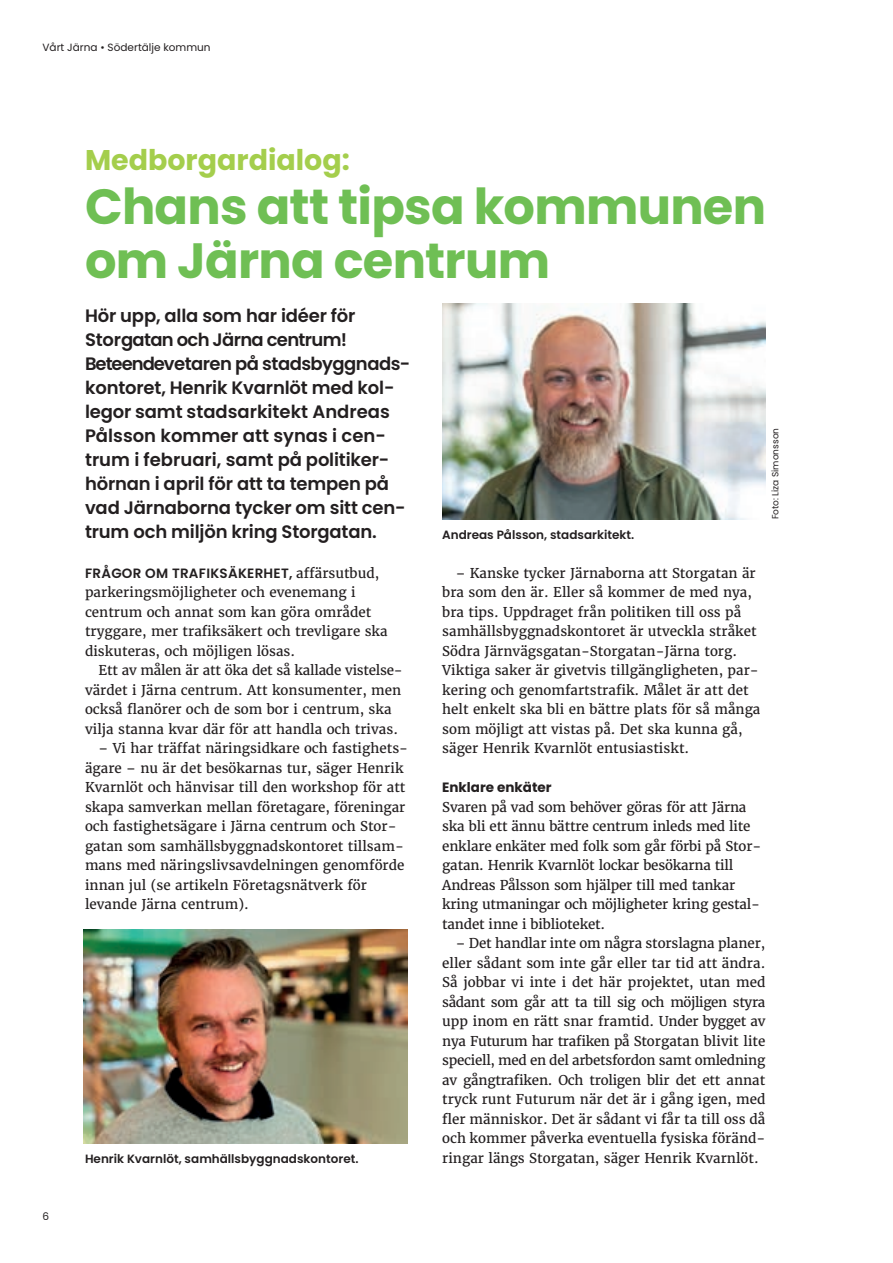
<style>
.page{position:relative;width:893px;height:1263px;background:#fff}
.page>*{position:absolute;margin:0;border:0;box-sizing:border-box;transform-origin:0 0}
.t1{font:700 49.5px/54px "Poppins Latin";letter-spacing:-.015em;color:#6fbf54}
.t2{font:700 28.5px "Poppins Latin";color:#a4ce4c}
.t3{font:600 18px/24px "Poppins Latin";letter-spacing:-.01em;color:#231f20}
.t4{font:13.5px/19.5px "Merriweather";color:#231f20}
.t5{font:600 13.5px "Poppins Latin";letter-spacing:.02em;color:#231f20}
.t6{font:700 13.5px "Poppins Latin";color:#231f20}
.t7{font:600 12px "Poppins Latin";color:#231f20}
.t8{font:10.5px "Poppins Latin";color:#231f20}
.t9{font:9px "Poppins Latin";color:#231f20}
.s1{font-family:"Merriweather";font-weight:400}
</style>
<div class="page">
<img style="left:84px;top:930px;width:323px;height:214px">
<img style="left:442px;top:304px;width:323px;height:215px">
<p class="t8" style="left:43px;top:41px;width:170px">Vårt Järna • Södertälje kommun</p>
<h2 class="t2" style="left:85px;top:141px;width:266px">Medborgardialog:</h2>
<h1 class="t1" style="left:85px;top:179px;width:682px">Chans att tipsa kommunen om Järna centrum</h1>
<p class="t3" style="left:85px;top:304px;width:327px">Hör upp, alla som har idéer för Storgatan och Järna centrum!<br>Beteendevetaren på stadsbyggnads&shy;kontoret, Henrik Kvarnlöt med kol&shy;legor samt stadsarkitekt Andreas Pålsson kommer att synas i cen&shy;trum i februari, samt på politiker&shy;hörnan i april för att ta tempen på vad Järnaborna tycker om sitt cen&shy;trum och miljön kring Storgatan.</p>
<p class="t7" style="left:442px;top:527px;width:193px">Andreas Pålsson, stadsarkitekt.</p>
<p class="t9" style="left:770px;top:519px;width:93px;rotate:-90deg">Foto: Liza Simonsson</p>
<p class="t8" style="left:43px;top:1210px;width:8px">6</p>
<p class="t5" style="left:85px;top:564px;width:296px">FRÅGOR OM TRAFIKSÄKERHET, <span class="s1">affärsutbud,</span></p>
<p class="t4" style="left:85px;top:583px;width:304px">parkeringsmöjligheter och evenemang i centrum och annat som kan göra området tryggare, mer trafiksäkert och trevligare ska diskuteras, och möjligen lösas.</p>
<p class="t4" style="left:85px;top:661px;width:318px;text-indent:14px">Ett av målen är att öka det så kallade vistelse&shy;värdet i Järna centrum. Att konsumenter, men också flanörer och de som bor i centrum, ska vilja stanna kvar där för att handla och trivas.</p>
<p class="t4" style="left:85px;top:739px;width:325px;text-indent:14px">– Vi har träffat näringsidkare och fastighets&shy;ägare – nu är det besökarnas tur, säger Henrik Kvarnlöt och hänvisar till den workshop för att skapa samverkan mellan företagare, föreningar och fastighetsägare i Järna centrum och Stor&shy;gatan som samhällsbyggnadskontoret tillsam&shy;mans med näringslivsavdelningen genomförde innan jul (se artikeln Företagsnätverk för levande Järna centrum).</p>
<p class="t7" style="left:85px;top:1151px;width:275px">Henrik Kvarnlöt, samhällsbyggnadskontoret.</p>
<p class="t4" style="left:442px;top:563px;width:320px;text-indent:14px">– Kanske tycker Järnaborna att Storgatan är bra som den är. Eller så kommer de med nya, bra tips. Uppdraget från politiken till oss på samhällsbyggnadskontoret är utveckla stråket Södra Järnvägsgatan-Storgatan-Järna torg.<br>Viktiga saker är givetvis tillgängligheten, par&shy;kering och genomfartstrafik. Målet är att det helt enkelt ska bli en bättre plats för så många som möjligt att vistas på. Det ska kunna gå, säger Henrik Kvarnlöt entusiastiskt.</p>
<p class="t6" style="left:442px;top:778px;width:111px">Enklare enkäter</p>
<p class="t4" style="left:442px;top:797px;width:319px">Svaren på vad som behöver göras för att Järna ska bli ett ännu bättre centrum inleds med lite enklare enkäter med folk som går förbi på Stor&shy;gatan. Henrik Kvarnlöt lockar besökarna till Andreas Pålsson som hjälper till med tankar kring utmaningar och möjligheter kring gestal&shy;tandet inne i biblioteket.</p>
<p class="t4" style="left:442px;top:934px;width:325px;text-align:justify;text-indent:14px">– Det handlar inte om några storslagna planer, eller sådant som inte går eller tar tid att ändra.<br>Så jobbar vi inte i det här projektet, utan med sådant som går att ta till sig och möjligen styra upp inom en rätt snar framtid. Under bygget av nya Futurum har trafiken på Storgatan blivit lite speciell, med en del arbetsfordon samt omledning av gångtrafiken. Och troligen blir det ett annat tryck runt Futurum när det är i gång igen, med fler människor. Det är sådant vi får ta till oss då och kommer påverka eventuella fysiska föränd&shy;ringar längs Storgatan, säger Henrik Kvarnlöt.</p>
</div>
